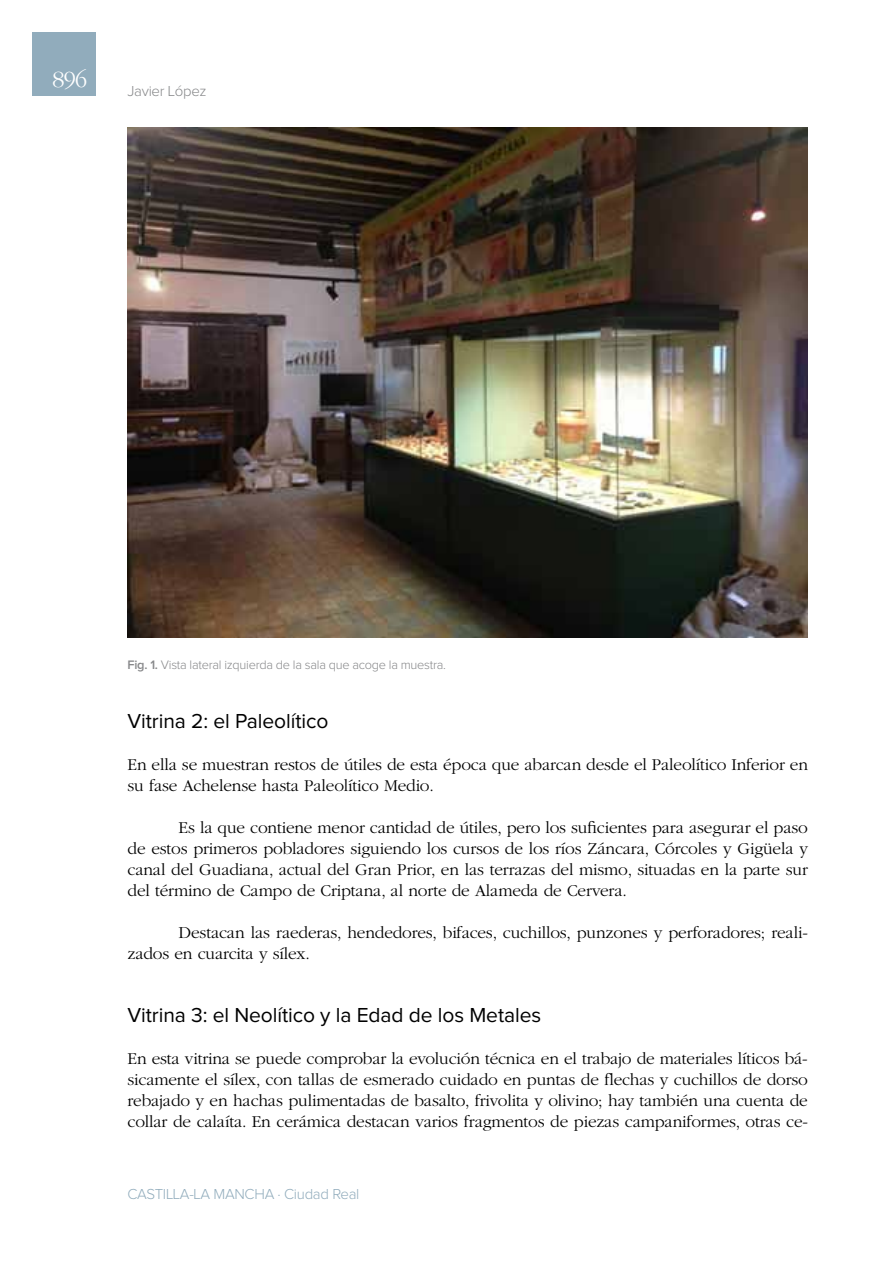
<style>
.page{position:relative;width:893px;height:1263px;background:#fff}
.page>*{position:absolute;margin:0;border:0;box-sizing:border-box;transform-origin:0 0}
.t1{font:300 24px "ITC Garamond Std";color:#fff}
.t2{font:21px "Proxima Nova";letter-spacing:-.005em;color:#000}
.t3{font:300 17.25px/21px "ITC Garamond Std";letter-spacing:-.01em;color:#000}
.t4{font:300 15px "Proxima Nova";letter-spacing:-.02em;color:#91acbc}
.t5{font:300 15px "Proxima Nova";letter-spacing:-.02em;color:#87888a}
.t6{font:300 12.75px "Proxima Nova";letter-spacing:-.02em;color:#87888a}
.s1{font-weight:600}
</style>
<div class="page">
<div style="left:32px;top:32px;width:64px;height:64px;background:#91acbc"></div>
<img style="left:128px;top:128px;width:680px;height:510px">
<h1 class="t1" style="left:53px;top:67px;width:36px">896</h1>
<p class="t5" style="left:128px;top:84px;width:81px">Javier López</p>
<p class="t6" style="left:128px;top:659px;width:320px"><span class="s1">Fig. 1.</span> Vista lateral izquierda de la sala que acoge la muestra.</p>
<p class="t2" style="left:128px;top:712px;width:202px">Vitrina 2: el Paleolítico</p>
<p class="t3" style="left:128px;top:755px;width:682px">En ella se muestran restos de útiles de esta época que abarcan desde el Paleolítico Inferior en su fase Achelense hasta Paleolítico Medio.</p>
<p class="t3" style="left:128px;top:818px;width:682px;text-align:justify;text-indent:51px">Es la que contiene menor cantidad de útiles, pero los suficientes para asegurar el paso de estos primeros pobladores siguiendo los cursos de los ríos Záncara, Córcoles y Gigüela y canal del Guadiana, actual del Gran Prior, en las terrazas del mismo, situadas en la parte sur del término de Campo de Criptana, al norte de Alameda de Cervera.</p>
<p class="t3" style="left:128px;top:923px;width:682px;text-indent:51px">Destacan las raederas, hendedores, bifaces, cuchillos, punzones y perforadores; reali&shy;zados en cuarcita y sílex.</p>
<p class="t2" style="left:128px;top:1006px;width:415px">Vitrina 3: el Neolítico y la Edad de los Metales</p>
<p class="t3" style="left:128px;top:1049px;width:682px;text-align:justify">En esta vitrina se puede comprobar la evolución técnica en el trabajo de materiales líticos bá&shy;sicamente el sílex, con tallas de esmerado cuidado en puntas de flechas y cuchillos de dorso rebajado y en hachas pulimentadas de basalto, frivolita y olivino; hay también una cuenta de collar de calaíta. En cerámica destacan varios fragmentos de piezas campaniformes, otras ce-</p>
<p class="t4" style="left:128px;top:1187px;width:233px">CASTILLA-LA MANCHA · Ciudad Real</p>
</div>
